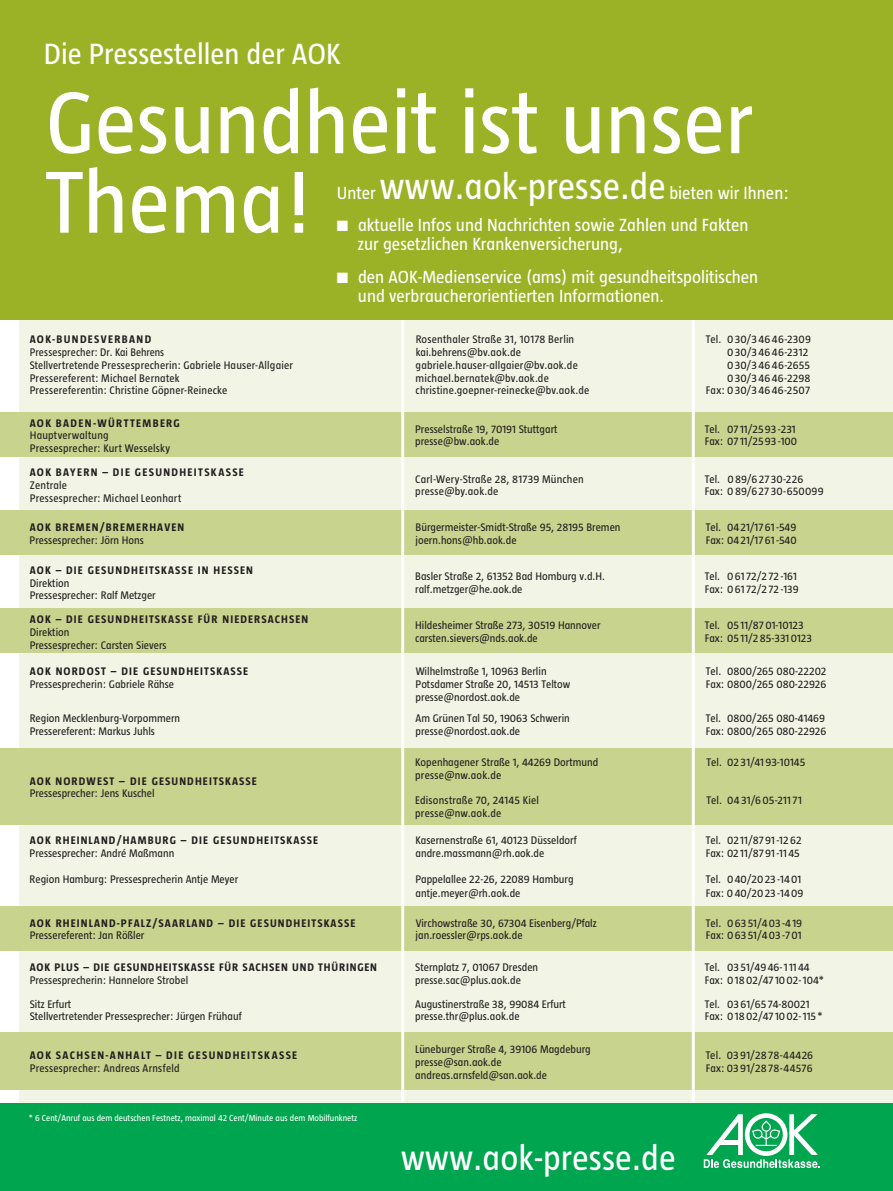
<style>
.page{position:relative;width:893px;height:1191px;background:#fff}
.page>*{position:absolute;margin:0;border:0;box-sizing:border-box;transform-origin:0 0}
.t1{font:90px/79.5px "Taz";color:#fff}
.t2{font:36px "Taz";color:#fff}
.t3{font:30px "Taz";color:#fff}
.t4{font:18px/19.5px "Taz";color:#fff}
.t5{font:11.25px/12.8px "Taz";color:#231f20}
.t6{font:700 11.25px/12.8px "Taz";letter-spacing:.1em;color:#231f20}
.t7{font:700 11.25px/12.8px "Taz";letter-spacing:.12em;color:#231f20}
.t8{font:700 11.25px/12.8px "Taz";letter-spacing:.075em;color:#231f20}
.t9{font:11.25px "Taz";letter-spacing:.025em;color:#231f20}
.t10{font:11.25px "Taz";letter-spacing:.02em;color:#231f20}
.t11{font:11.25px "Taz";letter-spacing:.03em;color:#231f20}
.t12{font:9px "Taz";color:#fff}
.s1{font-size:37.5px}
.s2{font-weight:700}
.s3{font-weight:400}
</style>
<div class="page">
<div style="left:20px;top:296px;width:873px;height:878px;background:#f2f5e5"></div>
<div style="left:0;top:412px;width:893px;height:45px;background:#c8d38d"></div>
<div style="left:0;top:510px;width:893px;height:45px;background:#c8d38d"></div>
<div style="left:0;top:608px;width:893px;height:45px;background:#c8d38d"></div>
<div style="left:0;top:748px;width:893px;height:77px;background:#c8d38d"></div>
<div style="left:0;top:906px;width:893px;height:44px;background:#c8d38d"></div>
<div style="left:0;top:1032px;width:893px;height:58px;background:#c8d38d"></div>
<hr style="left:401px;top:301px;width:3px;height:820px;background:#fff">
<hr style="left:692px;top:300px;width:3px;height:821px;background:#fff">
<div style="left:0;top:1104px;width:893px;height:87px;background:#00a54f"></div>
<svg style="left:704px;top:1113px;width:116px;height:55px"></svg>
<div style="left:0;top:0;width:893px;height:320px;background:#9cb226"></div>
<p class="t3" style="left:44px;top:39px;width:298px">Die Pressestellen der AOK</p>
<p class="t1" style="left:46px;top:84px;width:709px">Gesundheit ist unser<br>Thema!</p>
<p class="t4" style="left:337px;top:183px;width:454px">Unter <span class="s1">www.aok-presse.de</span> bieten wir Ihnen:</p>
<p class="t4" style="left:358px;top:215px;width:392px;text-indent:-21px">■ aktuelle Infos und Nachrichten sowie Zahlen und Fakten zur gesetzlichen Krankenversicherung,</p>
<p class="t4" style="left:358px;top:267px;width:402px;text-indent:-21px">■ den AOK-Medienservice (ams) mit gesundheitspolitischen und verbraucherorientierten Informationen.</p>
<p class="t7" style="left:30px;top:333px;width:123px">AOK-BUNDESVERBAND</p>
<p class="t5" style="left:416px;top:333px;width:160px">Rosenthaler Straße 31, 10178 Berlin</p>
<p class="t9" style="left:706px;top:334px;width:107px">Tel. 0 30/34646-2309</p>
<p class="t5" style="left:30px;top:346px;width:136px">Pressesprecher: Dr. Kai Behrens</p>
<p class="t5" style="left:416px;top:346px;width:107px">kai.behrens@bv.aok.de</p>
<p class="t11" style="left:727px;top:346px;width:83px">0 30/34646-2312</p>
<p class="t5" style="left:30px;top:359px;width:265px">Stellvertretende Pressesprecherin: Gabriele Hauser-Allgaier</p>
<p class="t5" style="left:416px;top:359px;width:164px">gabriele.hauser-allgaier@bv.aok.de</p>
<p class="t9" style="left:727px;top:359px;width:84px">0 30/34646-2655</p>
<p class="t10" style="left:30px;top:372px;width:152px">Pressereferent: Michael Bernatek</p>
<p class="t5" style="left:416px;top:371px;width:135px">michael.bernatek@bv.aok.de</p>
<p class="t11" style="left:727px;top:372px;width:85px">0 30/34646-2298</p>
<p class="t5" style="left:30px;top:384px;width:199px">Pressereferentin: Christine Göpner-Reinecke</p>
<p class="t5" style="left:416px;top:384px;width:175px">christine.goepner-reinecke@bv.aok.de</p>
<p class="t9" style="left:706px;top:385px;width:106px">Fax: 0 30/34646-2507</p>
<p class="t5" style="left:30px;top:416px;width:152px"><span class="s2">AOK BADEN-WÜRTTEMBERG<br></span>Hauptverwaltung<br>Pressesprecher: Kurt Wesselsky</p>
<p class="t5" style="left:30px;top:466px;width:216px"><span class="s2">AOK BAYERN – DIE GESUNDHEITSKASSE<br></span>Zentrale<br>Pressesprecher: Michael Leonhart</p>
<p class="t5" style="left:415px;top:422px;width:144px">Presselstraße 19, 70191 Stuttgart</p>
<p class="t5" style="left:705px;top:422px;width:92px">Tel. 07 11/25 93 -231</p>
<p class="t5" style="left:415px;top:435px;width:86px">presse@bw.aok.de</p>
<p class="t5" style="left:705px;top:435px;width:94px">Fax: 07 11/25 93 -100</p>
<p class="t5" style="left:415px;top:472px;width:170px">Carl-Wery-Straße 28, 81739 München</p>
<p class="t5" style="left:705px;top:472px;width:100px">Tel. 0 89/627 30-226</p>
<p class="t5" style="left:415px;top:485px;width:85px">presse@by.aok.de</p>
<p class="t5" style="left:705px;top:485px;width:120px">Fax: 0 89/627 30-650099</p>
<p class="t6" style="left:30px;top:521px;width:156px">AOK BREMEN/BREMERHAVEN</p>
<p class="t5" style="left:416px;top:521px;width:206px">Bürgermeister-Smidt-Straße 95, 28195 Bremen</p>
<p class="t5" style="left:706px;top:521px;width:92px">Tel. 04 21/17 61 -549</p>
<p class="t5" style="left:30px;top:534px;width:116px">Pressesprecher: Jörn Hons</p>
<p class="t5" style="left:416px;top:534px;width:103px">joern.hons@hb.aok.de</p>
<p class="t5" style="left:706px;top:534px;width:92px">Fax: 04 21/17 61 -540</p>
<p class="t5" style="left:30px;top:564px;width:225px"><span class="s2">AOK – DIE GESUNDHEITSKASSE IN HESSEN<br></span>Direktion<br>Pressesprecher: Ralf Metzger</p>
<p class="t6" style="left:30px;top:613px;width:280px">AOK – DIE GESUNDHEITSKASSE FÜR NIEDERSACHSEN<br><span class="s3">Direktion<br>Pressesprecher: Carsten Sievers</span></p>
<p class="t5" style="left:415px;top:570px;width:191px">Basler Straße 2, 61352 Bad Homburg v.d.H.</p>
<p class="t5" style="left:705px;top:570px;width:94px">Tel. 0 61 72/2 72 -161</p>
<p class="t5" style="left:415px;top:583px;width:109px">ralf.metzger@he.aok.de</p>
<p class="t5" style="left:705px;top:583px;width:95px">Fax: 0 61 72/2 72 -139</p>
<p class="t5" style="left:415px;top:619px;width:187px">Hildesheimer Straße 273, 30519 Hannover</p>
<p class="t5" style="left:705px;top:619px;width:100px">Tel. 05 11/87 01-10123</p>
<p class="t5" style="left:415px;top:632px;width:124px">carsten.sievers@nds.aok.de</p>
<p class="t5" style="left:705px;top:632px;width:109px">Fax: 05 11/2 85-331 0123</p>
<p class="t6" style="left:30px;top:665px;width:220px">AOK NORDOST – DIE GESUNDHEITSKASSE</p>
<p class="t5" style="left:416px;top:665px;width:132px">Wilhelmstraße 1, 10963 Berlin</p>
<p class="t5" style="left:706px;top:665px;width:122px">Tel. 0800/265 080-22202</p>
<p class="t5" style="left:30px;top:678px;width:146px">Pressesprecherin: Gabriele Rähse</p>
<p class="t5" style="left:416px;top:678px;width:156px">Potsdamer Straße 20, 14513 Teltow</p>
<p class="t5" style="left:706px;top:678px;width:122px">Fax: 0800/265 080-22926</p>
<p class="t5" style="left:416px;top:691px;width:106px">presse@nordost.aok.de</p>
<p class="t5" style="left:30px;top:712px;width:152px">Region Mecklenburg-Vorpommern</p>
<p class="t5" style="left:416px;top:712px;width:156px">Am Grünen Tal 50, 19063 Schwerin</p>
<p class="t5" style="left:706px;top:712px;width:121px">Tel. 0800/265 080-41469</p>
<p class="t5" style="left:30px;top:725px;width:127px">Pressereferent: Markus Juhls</p>
<p class="t5" style="left:416px;top:725px;width:106px">presse@nordost.aok.de</p>
<p class="t5" style="left:706px;top:725px;width:122px">Fax: 0800/265 080-22926</p>
<p class="t5" style="left:415px;top:756px;width:185px">Kopenhagener Straße 1, 44269 Dortmund</p>
<p class="t5" style="left:706px;top:756px;width:100px">Tel. 02 31/41 93-10145</p>
<p class="t5" style="left:415px;top:768px;width:88px">presse@nw.aok.de</p>
<p class="t5" style="left:415px;top:794px;width:125px">Edisonstraße 70, 24145 Kiel</p>
<p class="t10" style="left:706px;top:794px;width:97px">Tel. 0431/605-21171</p>
<p class="t5" style="left:415px;top:807px;width:88px">presse@nw.aok.de</p>
<p class="t6" style="left:30px;top:774px;width:229px">AOK NORDWEST – DIE GESUNDHEITSKASSE<br><span class="s3">Pressesprecher: Jens Kuschel</span></p>
<p class="t6" style="left:30px;top:834px;width:290px">AOK RHEINLAND/HAMBURG – DIE GESUNDHEITSKASSE</p>
<p class="t5" style="left:416px;top:834px;width:163px">Kasernenstraße 61, 40123 Düsseldorf</p>
<p class="t5" style="left:706px;top:834px;width:97px">Tel. 02 11/87 91 -12 62</p>
<p class="t5" style="left:30px;top:846px;width:146px">Pressesprecher: André Maßmann</p>
<p class="t5" style="left:416px;top:846px;width:130px">andre.massmann@rh.aok.de</p>
<p class="t5" style="left:706px;top:846px;width:96px">Fax: 02 11/87 91 -11 45</p>
<p class="t5" style="left:30px;top:873px;width:210px">Region Hamburg: Pressesprecherin Antje Meyer</p>
<p class="t5" style="left:415px;top:873px;width:160px">Pappelallee 22-26, 22089 Hamburg</p>
<p class="t5" style="left:706px;top:873px;width:97px">Tel. 0 40/20 23 -14 01</p>
<p class="t5" style="left:415px;top:886px;width:107px">antje.meyer@rh.aok.de</p>
<p class="t5" style="left:706px;top:886px;width:99px">Fax: 0 40/20 23 -14 09</p>
<p class="t6" style="left:30px;top:916px;width:327px">AOK RHEINLAND-PFALZ/SAARLAND – DIE GESUNDHEITSKASSE</p>
<p class="t5" style="left:416px;top:916px;width:183px">Virchowstraße 30, 67304 Eisenberg/Pfalz</p>
<p class="t5" style="left:706px;top:916px;width:98px">Tel. 0 63 51/4 03 -4 19</p>
<p class="t5" style="left:30px;top:929px;width:116px">Pressereferent: Jan Rößler</p>
<p class="t5" style="left:416px;top:929px;width:108px">jan.roessler@rps.aok.de</p>
<p class="t5" style="left:706px;top:929px;width:97px">Fax: 0 63 51/4 03 -7 01</p>
<p class="t8" style="left:30px;top:960px;width:349px">AOK PLUS – DIE GESUNDHEITSKASSE FÜR SACHSEN UND THÜRINGEN<br><span class="s3">Pressesprecherin: Hannelore Strobel</span></p>
<p class="t5" style="left:30px;top:997px;width:214px">Sitz Erfurt<br>Stellvertretender Pressesprecher: Jürgen Frühauf</p>
<p class="t5" style="left:415px;top:960px;width:124px">Sternplatz 7, 01067 Dresden</p>
<p class="t5" style="left:705px;top:960px;width:106px">Tel. 03 51/49 46- 1 11 44</p>
<p class="t5" style="left:415px;top:973px;width:107px">presse.sac@plus.aok.de</p>
<p class="t5" style="left:705px;top:973px;width:121px">Fax: 0 18 02/47 10 02- 104*</p>
<p class="t5" style="left:415px;top:997px;width:152px">Augustinerstraße 38, 99084 Erfurt</p>
<p class="t5" style="left:705px;top:997px;width:106px">Tel. 03 61/65 74-80021</p>
<p class="t5" style="left:415px;top:1010px;width:106px">presse.thr@plus.aok.de</p>
<p class="t5" style="left:705px;top:1010px;width:119px">Fax: 0 18 02/47 10 02- 115 *</p>
<p class="t7" style="left:30px;top:1049px;width:269px">AOK SACHSEN-ANHALT – DIE GESUNDHEITSKASSE<br><span class="s3">Pressesprecher: Andreas Arnsfeld</span></p>
<p class="t5" style="left:415px;top:1043px;width:177px">Lüneburger Straße 4, 39106 Magdeburg presse@san.aok.de andreas.arnsfeld@san.aok.de</p>
<p class="t5" style="left:706px;top:1049px;width:109px">Tel. 03 91/28 78-44426<br>Fax: 03 91/28 78-44576</p>
<p class="t12" style="left:29px;top:1113px;width:330px">* 6 Cent/Anruf aus dem deutschen Festnetz, maximal 42 Cent/Minute aus dem Mobilfunknetz</p>
<p class="t2" style="left:401px;top:1138px;width:277px">www.aok-presse.de</p>
</div>
